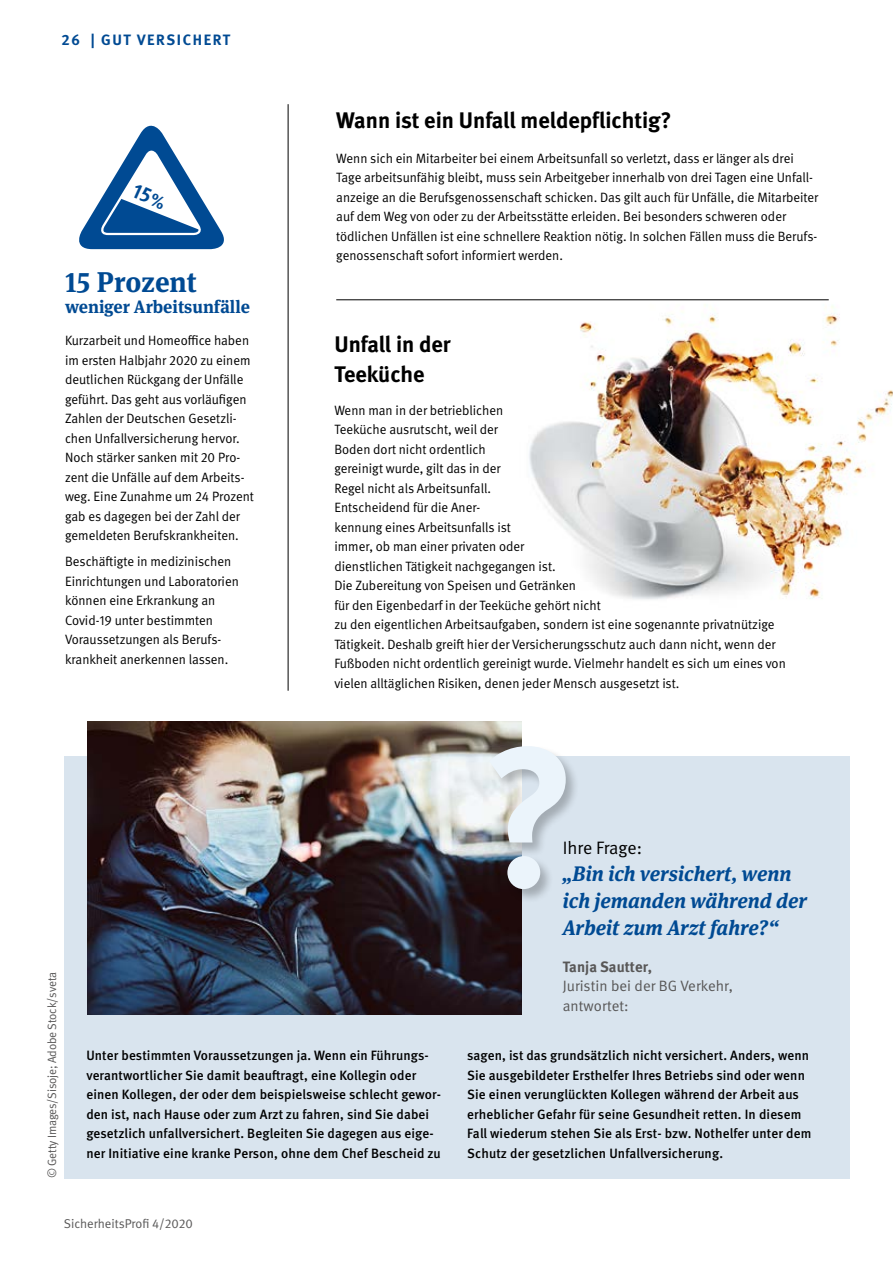
<style>
.page{position:relative;width:893px;height:1263px;background:#fff}
.page>*{position:absolute;margin:0;border:0;box-sizing:border-box;transform-origin:0 0}
.t1{font:700 28.5px "DGUV Meta Serif";color:#004a93}
.t2{font:700 22.5px/30.8px "DGUV Meta";color:#000}
.t3{font:italic 700 21px/27px "DGUV Meta Serif";color:#004a93;scale:.96 1}
.t4{font:700 18px "DGUV Meta Serif";color:#004a93}
.t5{font:18px "DGUV Meta";letter-spacing:-.005em;color:#000}
.t6{font:15px/19.5px "DGUV Meta";letter-spacing:.005em;color:#585757}
.t7{font:700 15px "DGUV Meta";letter-spacing:.11em;color:#004a93}
.t8{font:700 15px "DGUV Meta";letter-spacing:.005em;color:#585757}
.t9{font:13.5px/19.5px "DGUV Meta";color:#000}
.t10{font:500 13.5px/19.5px "DGUV Meta";letter-spacing:.01em;color:#000}
.t11{font:12.75px "DGUV Meta";color:#585757}
.t12{font:12px "DGUV Meta";letter-spacing:-.01em;color:#585757}
</style>
<div class="page">
<img style="left:459px;top:299px;width:434px;height:301px">
<hr style="left:288px;top:104px;width:1px;height:587px;background:#000">
<hr style="left:336px;top:300px;width:493px;height:1px;background:#000">
<div style="left:64px;top:756px;width:785px;height:423px;background:#d9e4ee"></div>
<img style="left:88px;top:722px;width:433px;height:292px">
<div style="left:488px;top:744px;width:92px;height:159px;background:#000;opacity:.25"></div>
<svg style="left:489px;top:746px;width:77px;height:143px"></svg>
<svg style="left:79px;top:125px;width:145px;height:125px"></svg>
<p class="t7" style="left:62px;top:31px;width:170px">26 | GUT VERSICHERT</p>
<h1 class="t1" style="left:65px;top:264px;width:133px">15 Prozent</h1>
<h3 class="t4" style="left:65px;top:296px;width:187px">weniger Arbeitsunfälle</h3>
<p class="t9" style="left:65px;top:331px;width:190px">Kurzarbeit und Homeoffice haben im ersten Halbjahr 2020 zu einem deutlichen Rückgang der Unfälle geführt. Das geht aus vorläufigen<br>Zahlen der Deutschen Gesetzli&shy;chen Unfallversicherung hervor.<br>Noch stärker sanken mit 20 Pro&shy;zent die Unfälle auf dem Arbeits&shy;weg. Eine Zunahme um 24 Prozent gab es dagegen bei der Zahl der gemeldeten Berufskrankheiten.</p>
<p class="t9" style="left:65px;top:552px;width:175px">Beschäftigte in medizinischen<br>Einrichtungen und Laboratorien können eine Erkrankung an<br>Covid-19 unter bestimmten<br>Voraussetzungen als Berufs&shy;krankheit anerkennen lassen.</p>
<h2 class="t2" style="left:336px;top:105px;width:337px">Wann ist ein Unfall meldepflichtig?</h2>
<p class="t9" style="left:336px;top:149px;width:484px">Wenn sich ein Mitarbeiter bei einem Arbeitsunfall so verletzt, dass er länger als drei Tage arbeitsunfähig bleibt, muss sein Arbeitgeber innerhalb von drei Tagen eine Unfall&shy;anzeige an die Berufsgenossenschaft schicken. Das gilt auch für Unfälle, die Mitarbeiter auf dem Weg von oder zu der Arbeitsstätte erleiden. Bei besonders schweren oder tödlichen Unfällen ist eine schnellere Reaktion nötig. In solchen Fällen muss die Berufs&shy;genossenschaft sofort informiert werden.</p>
<h2 class="t2" style="left:334px;top:329px;width:118px">Unfall in der<br>Teeküche</h2>
<p class="t9" style="left:334px;top:400px;width:453px">Wenn man in der betrieblichen<br>Teeküche ausrutscht, weil der<br>Boden dort nicht ordentlich<br>gereinigt wurde, gilt das in der<br>Regel nicht als Arbeitsunfall.<br>Entscheidend für die Aner-<br>kennung eines Arbeitsunfalls ist<br>immer, ob man einer privaten oder<br>dienstlichen Tätigkeit nachgegangen ist.<br>Die Zubereitung von Speisen und Getränken<br>für den Eigenbedarf in der Teeküche gehört nicht<br>zu den eigentlichen Arbeitsaufgaben, sondern ist eine sogenannte privatnützige Tätigkeit. Deshalb greift hier der Versicherungsschutz auch dann nicht, wenn der Fußboden nicht ordentlich gereinigt wurde. Vielmehr handelt es sich um eines von vielen alltäglichen Risiken, denen jeder Mensch ausgesetzt ist.</p>
<p class="t12" style="left:45px;top:1178px;width:208px;rotate:-90deg">© Getty Images/Sisoje; Adobe Stock/sveta</p>
<h3 class="t5" style="left:563px;top:838px;width:81px">Ihre Frage:</h3>
<h3 class="t3" style="left:563px;top:861px;width:256px">„Bin ich versichert, wenn ich jemanden während der<br>Arbeit zum Arzt fahre?“</h3>
<p class="t8" style="left:563px;top:958px;width:91px">Tanja Sautter,</p>
<p class="t6" style="left:563px;top:977px;width:172px">Juristin bei der BG Verkehr, antwortet:</p>
<p class="t10" style="left:86px;top:1046px;width:356px">Unter bestimmten Voraussetzungen ja. Wenn ein Führungs&shy;verantwortlicher Sie damit beauftragt, eine Kollegin oder einen Kollegen, der oder dem beispielsweise schlecht gewor&shy;den ist, nach Hause oder zum Arzt zu fahren, sind Sie dabei gesetzlich unfallversichert. Begleiten Sie dagegen aus eige&shy;ner Initiative eine kranke Person, ohne dem Chef Bescheid zu</p>
<p class="t10" style="left:467px;top:1046px;width:346px">sagen, ist das grundsätzlich nicht versichert. Anders, wenn Sie ausgebildeter Ersthelfer Ihres Betriebs sind oder wenn Sie einen verunglückten Kollegen während der Arbeit aus erheblicher Gefahr für seine Gesundheit retten. In diesem Fall wiederum stehen Sie als Erst- bzw. Nothelfer unter dem Schutz der gesetzlichen Unfallversicherung.</p>
<p class="t11" style="left:64px;top:1216px;width:130px">SicherheitsProfi 4/2020</p>
</div>
